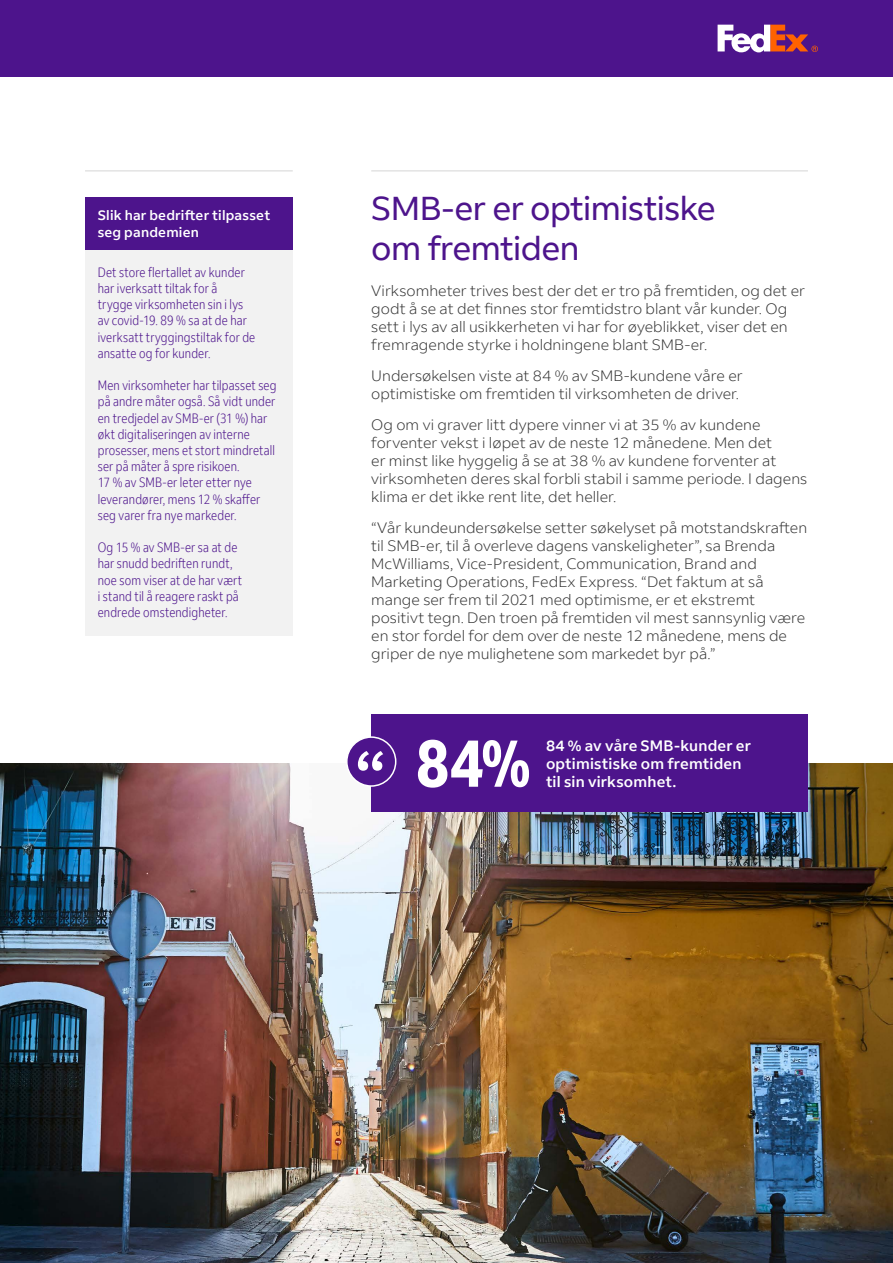
<style>
.page{position:relative;width:893px;height:1263px;background:#fff}
.page>*{position:absolute;margin:0;border:0;box-sizing:border-box;transform-origin:0 0}
.boxout_title{font:700 condensed 67.5px "Fed Ex Sans";color:#fff}
.t1{font:33px/39.6px "Fed Ex Sans";letter-spacing:-.015em;color:#4d148c}
.body_copy_1{font:300 15px/18px "Fed Ex Sans";color:#333}
.boxout_title-2{font:500 15px "Fed Ex Sans";letter-spacing:.01em;color:#fff}
.boxout_body{font:300 condensed 13.5px/16.2px "Fed Ex Sans";letter-spacing:.01em;color:#4d148c}
.boxout_title-3{font:500 13.5px/16.5px "Fed Ex Sans";letter-spacing:.015em;color:#fff}
</style>
<div class="page">
<div style="left:0;top:0;width:893px;height:77px;background:#4d148c"></div>
<svg style="left:718px;top:25px;width:100px;height:27px"></svg>
<img style="left:0;top:763px;width:893px;height:500px">
<div style="left:85px;top:250px;width:208px;height:386px;background:#f2f2f2"></div>
<div style="left:85px;top:198px;width:208px;height:52px;background:#4d148c"></div>
<div style="left:371px;top:714px;width:437px;height:98px;background:#4d148c"></div>
<div style="left:347px;top:737px;width:49px;height:49px;background:#4d148c;border-radius:50%"></div>
<div style="left:346px;top:736px;width:50px;height:51px;border:2px solid #fff;border-radius:50%"></div>
<svg style="left:358px;top:751px;width:25px;height:20px"></svg>
<hr style="left:85px;top:170px;width:208px;height:2px;background:#e3e3e3">
<hr style="left:371px;top:170px;width:437px;height:2px;background:#e3e3e3">
<p class="boxout_title-3" style="left:98px;top:208px;width:174px">Slik har bedrifter tilpasset seg pandemien</p>
<p class="boxout_body" style="left:98px;top:264px;width:159px">Det store flertallet av kunder har iverksatt tiltak for å trygge virksomheten sin i lys av covid-19. 89 % sa at de har iverksatt tryggingstiltak for de ansatte og for kunder.</p>
<p class="boxout_body" style="left:98px;top:377px;width:180px">Men virksomheter har tilpasset seg på andre måter også. Så vidt under en tredjedel av SMB-er (31 %) har økt digitaliseringen av interne prosesser, mens et stort mindretall ser på måter å spre risikoen.<br>17 % av SMB-er leter etter nye leverandører, mens 12 % skaffer seg varer fra nye markeder.</p>
<p class="boxout_body" style="left:98px;top:539px;width:146px">Og 15 % av SMB-er sa at de har snudd bedriften rundt, noe som viser at de har vært i stand til å reagere raskt på endrede omstendigheter.</p>
<p class="t1" style="left:371px;top:189px;width:346px">SMB-er er optimistiske om fremtiden</p>
<p class="body_copy_1" style="left:371px;top:282px;width:435px">Virksomheter trives best der det er tro på fremtiden, og det er godt å se at det finnes stor fremtidstro blant vår kunder. Og sett i lys av all usikkerheten vi har for øyeblikket, viser det en fremragende styrke i holdningene blant SMB-er.</p>
<p class="body_copy_1" style="left:371px;top:367px;width:373px">Undersøkelsen viste at 84 % av SMB-kundene våre er optimistiske om fremtiden til virksomheten de driver.</p>
<p class="body_copy_1" style="left:371px;top:416px;width:437px">Og om vi graver litt dypere vinner vi at 35 % av kundene forventer vekst i løpet av de neste 12 månedene. Men det<br>er minst like hyggelig å se at 38 % av kundene forventer at virksomheten deres skal forbli stabil i samme periode. I dagens klima er det ikke rent lite, det heller.</p>
<p class="body_copy_1" style="left:371px;top:518px;width:438px">“Vår kundeundersøkelse setter søkelyset på motstandskraften til SMB-er, til å overleve dagens vanskeligheter”, sa Brenda McWilliams, Vice-President, Communication, Brand and Marketing Operations, FedEx Express. “Det faktum at så mange ser frem til 2021 med optimisme, er et ekstremt positivt tegn. Den troen på fremtiden vil mest sannsynlig være en stor fordel for dem over de neste 12 månedene, mens de griper de nye mulighetene som markedet byr på.”</p>
<p class="boxout_title" style="left:416px;top:724px;width:115px">84%</p>
<p class="boxout_title-2" style="left:546px;top:737px;width:206px">84 % av våre SMB-kunder er</p>
<p class="boxout_title-2" style="left:546px;top:755px;width:197px">optimistiske om fremtiden</p>
<p class="boxout_title-2" style="left:546px;top:773px;width:132px">til sin virksomhet.</p>
</div>
